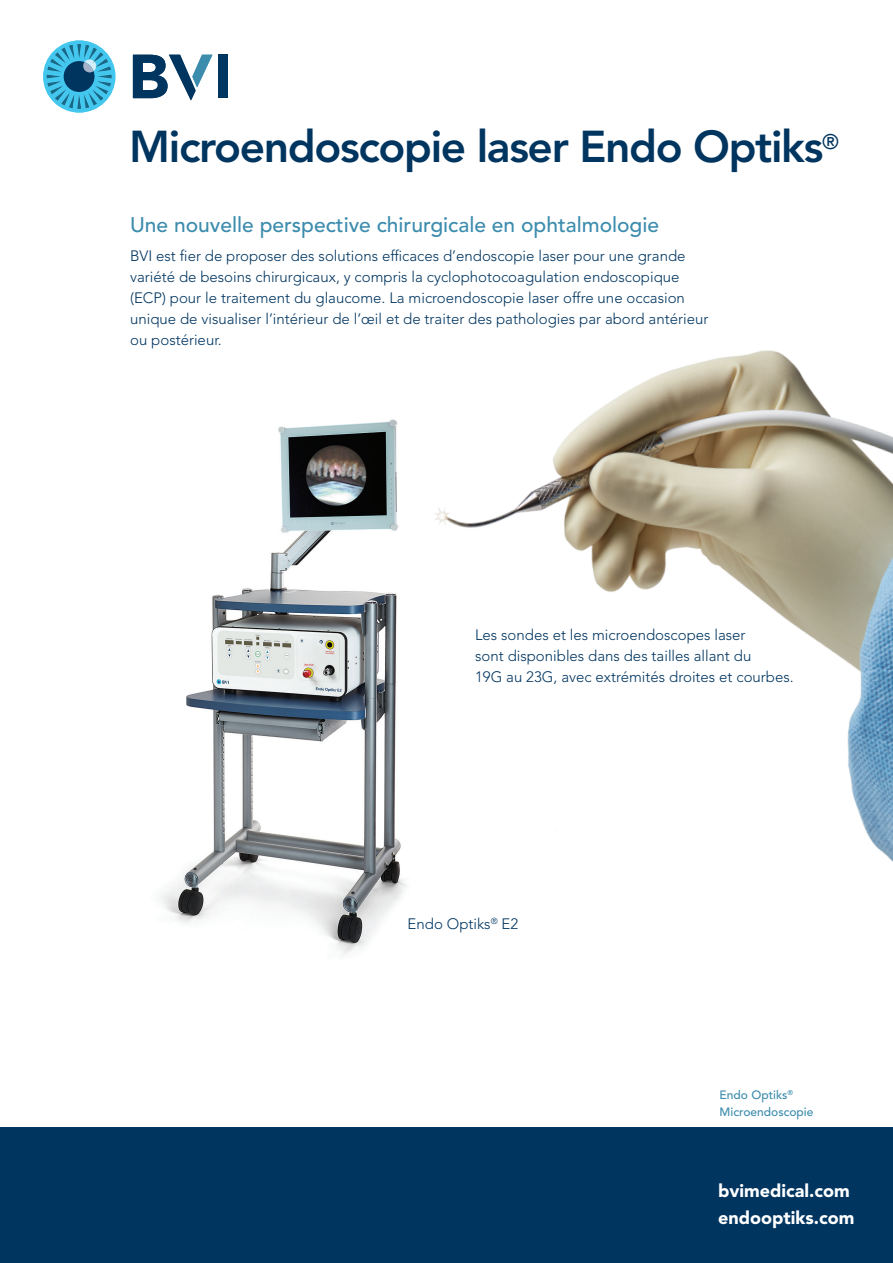
<style>
.page{position:relative;width:893px;height:1263px;background:#fff}
.page>*{position:absolute;margin:0;border:0;box-sizing:border-box;transform-origin:0 0}
.Headling_30_33_Aveni{font:800 44.25px "Avenir LT Std";letter-spacing:-.03em;color:#003560}
.Cover_subheader_14_1{font:500 21px "Avenir LT Std";color:#3c8cad}
.t1{font:900 18px "Avenir LT Std";color:#fff}
.Cover_body_12_4_ave{font:300 15px/21px "Avenir LT Std";color:#003560}
.Address_8_11_AV_LT{font:500 12px/16.5px "Avenir LT Std";color:#3c8cad}
</style>
<div class="page">
<div style="left:0;top:1127px;width:893px;height:136px;background:#003560"></div>
<div style="left:218px;top:55px;width:10px;height:43px;background:#003560"></div>
<img style="left:161px;top:426px;width:233px;height:530px">
<img style="left:305px;top:350px;width:588px;height:553px">
<svg style="left:43px;top:41px;width:73px;height:72px"></svg>
<svg style="left:133px;top:55px;width:80px;height:45px"></svg>
<p class="Headling_30_33_Aveni" style="left:129px;top:121px;width:711px">Microendoscopie laser Endo Optiks<sup>®</sup></p>
<p class="Cover_subheader_14_1" style="left:130px;top:212px;width:531px">Une nouvelle perspective chirurgicale en ophtalmologie</p>
<p class="Cover_body_12_4_ave" style="left:130px;top:246px;width:580px">BVI est fier de proposer des solutions efficaces d’endoscopie laser pour une grande variété de besoins chirurgicaux, y compris la cyclophotocoagulation endoscopique (ECP) pour le traitement du glaucome. La microendoscopie laser offre une occasion unique de visualiser l’intérieur de l’œil et de traiter des pathologies par abord antérieur ou postérieur.</p>
<p class="Cover_body_12_4_ave" style="left:475px;top:624px;width:320px">Les sondes et les microendoscopes laser<br>sont disponibles dans des tailles allant du<br>19G au 23G, avec extrémités droites et courbes.</p>
<p class="Cover_body_12_4_ave" style="left:408px;top:914px;width:112px">Endo Optiks<sup>®</sup> E2</p>
<p class="Address_8_11_AV_LT" style="left:720px;top:1087px;width:95px">Endo Optiks<sup>®<br></sup>Microendoscopie</p>
<p class="t1" style="left:718px;top:1179px;width:133px">bvimedical.com</p>
<p class="t1" style="left:718px;top:1206px;width:138px">endooptiks.com</p>
</div>
